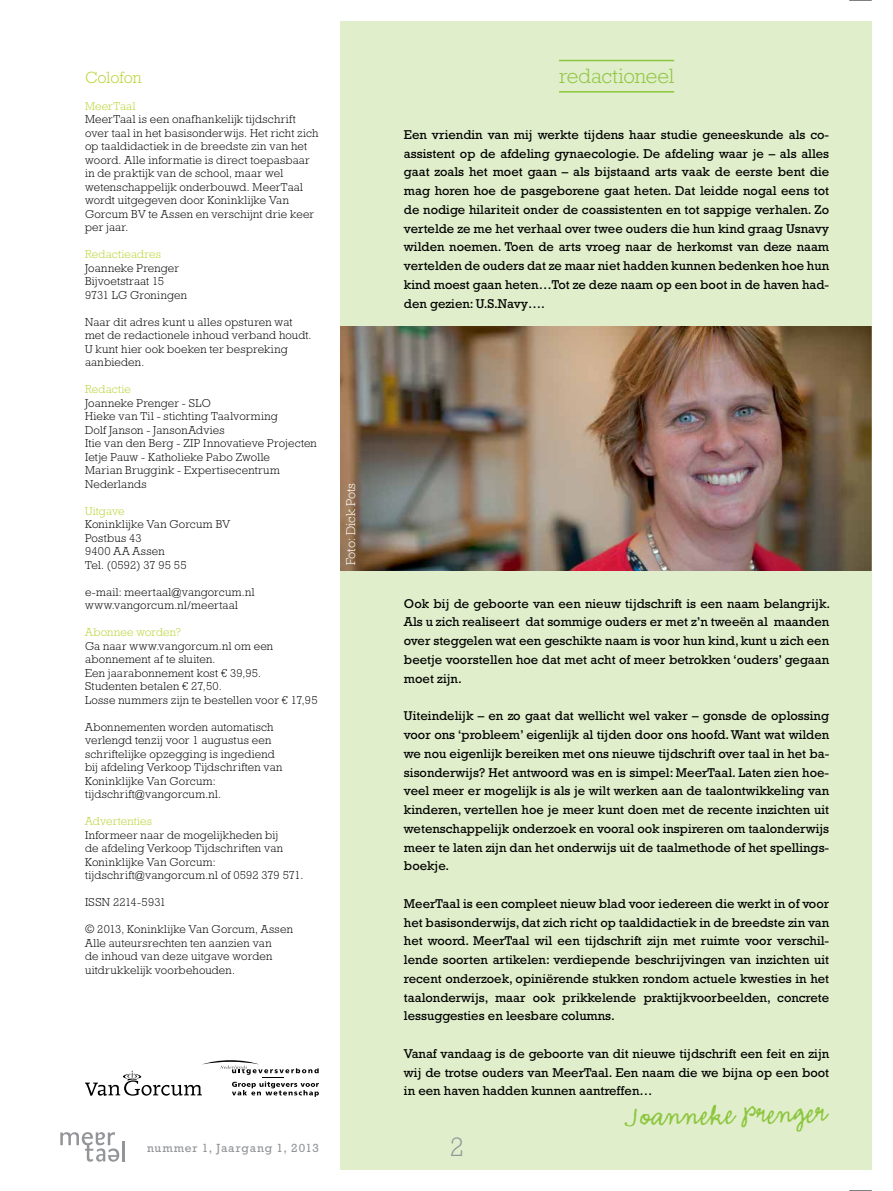
<style>
.page{position:relative;width:893px;height:1191px;background:#fff}
.page>*{position:absolute;margin:0;border:0;box-sizing:border-box;transform-origin:0 0}
.t1{font:30.75px "Emmascript MVB Std";color:#8dc63e}
.t2{font:300 27px "Rockwell Std";color:#939598}
.t3{font:300 21px "Rockwell Std";letter-spacing:-.005em;color:#8dc63e}
.t4{font:300 16.5px "Rockwell Std";color:#b7d432}
.t5{font:12.9px/18.8px "Rockwell Std";color:#000;text-align:justify}
.t6{font:300 12.9px "Rockwell Std";color:#fff}
.t7{font:12px "Rockwell Std";letter-spacing:.07em;color:#939598}
.t8{font:300 11.7px/13.5px "Rockwell Std";letter-spacing:.015em;color:#000}
.t9{font:300 11.7px "Rockwell Std";letter-spacing:.015em;color:#b7d432}
</style>
<div class="page">
<div style="left:340px;top:21px;width:532px;height:1148px;background:#e0eecb"></div>
<svg style="left:85px;top:1060px;width:234px;height:36px"></svg>
<hr style="left:122px;top:1141px;width:3px;height:20px;background:#939598">
<svg style="left:60px;top:1132px;width:59px;height:29px"></svg>
<img style="left:340px;top:326px;width:532px;height:244px">
<hr style="left:559px;top:60px;width:115px;height:1px;background:#8dc63e">
<hr style="left:559px;top:91px;width:115px;height:2px;background:#8dc63e">
<svg style="left:849px;top:0;width:23px;height:1px"></svg>
<svg style="left:849px;top:1190px;width:23px;height:1px"></svg>
<p class="t4" style="left:85px;top:68px;width:58px">Colofon</p>
<p class="t9" style="left:85px;top:99px;width:52px">MeerTaal</p>
<p class="t8" style="left:85px;top:112px;width:235px">MeerTaal is een onafhankelijk tijdschrift over taal in het basisonderwijs. Het richt zich op taaldidactiek in de breedste zin van het woord. Alle informatie is direct toepasbaar in de praktijk van de school, maar wel wetenschappelijk onderbouwd. MeerTaal wordt uitgegeven door Koninklijke Van Gorcum BV te Assen en verschijnt drie keer per jaar.</p>
<p class="t9" style="left:85px;top:247px;width:77px">Redactieadres</p>
<p class="t8" style="left:85px;top:261px;width:103px">Joanneke Prenger<br>Bijvoetstraat 15<br>9731 LG Groningen</p>
<p class="t8" style="left:85px;top:315px;width:228px">Naar dit adres kunt u alles opsturen wat met de redactionele inhoud verband houdt.<br>U kunt hier ook boeken ter bespreking aanbieden.</p>
<p class="t9" style="left:85px;top:382px;width:47px">Redactie</p>
<p class="t8" style="left:85px;top:396px;width:233px">Joanneke Prenger - SLO<br>Hieke van Til - stichting Taalvorming<br>Dolf Janson - JansonAdvies<br>Itie van den Berg - ZIP Innovatieve Projecten<br>Ietje Pauw - Katholieke Pabo Zwolle<br>Marian Bruggink - Expertisecentrum<br>Nederlands</p>
<p class="t9" style="left:85px;top:504px;width:41px">Uitgave</p>
<p class="t8" style="left:85px;top:517px;width:147px">Koninklijke Van Gorcum BV<br>Postbus 43<br>9400 AA Assen<br>Tel. (0592) 37 95 55</p>
<p class="t8" style="left:85px;top:585px;width:171px">e-mail: meertaal@vangorcum.nl www.vangorcum.nl/meertaal</p>
<p class="t9" style="left:85px;top:625px;width:97px">Abonnee worden?</p>
<p class="t8" style="left:85px;top:639px;width:234px">Ga naar www.vangorcum.nl om een abonnement af te sluiten.<br>Een jaarabonnement kost € 39,95.<br>Studenten betalen € 27,50.<br>Losse nummers zijn te bestellen voor € 17,95</p>
<p class="t8" style="left:85px;top:720px;width:199px">Abonnementen worden automatisch verlengd tenzij voor 1 augustus een schriftelijke opzegging is ingediend bij afdeling Verkoop Tijdschriften van Koninklijke Van Gorcum: tijdschrift@vangorcum.nl.</p>
<p class="t9" style="left:85px;top:814px;width:68px">Advertenties</p>
<p class="t8" style="left:85px;top:828px;width:220px">Informeer naar de mogelijkheden bij<br>de afdeling Verkoop Tijdschriften van Koninklijke Van Gorcum: tijdschrift@vangorcum.nl of 0592 379 571.</p>
<p class="t8" style="left:85px;top:895px;width:83px">ISSN 2214-5931</p>
<p class="t8" style="left:85px;top:922px;width:209px">© 2013, Koninklijke Van Gorcum, Assen Alle auteursrechten ten aanzien van<br>de inhoud van deze uitgave worden uitdrukkelijk voorbehouden.</p>
<p class="t6" style="left:344px;top:565px;width:83px;rotate:-90deg">Foto: Dick Pots</p>
<h3 class="t3" style="left:559px;top:64px;width:116px">redactioneel</h3>
<p class="t5" style="left:404px;top:125px;width:427px">Een vriendin van mij werkte tijdens haar studie geneeskunde als co&shy;assistent op de afdeling gynaecologie. De afdeling waar je – als alles gaat zoals het moet gaan – als bijstaand arts vaak de eerste bent die mag horen hoe de pasgeborene gaat heten. Dat leidde nogal eens tot de nodige hilariteit onder de coassistenten en tot sappige verhalen. Zo vertelde ze me het verhaal over twee ouders die hun kind graag Usnavy wilden noemen. Toen de arts vroeg naar de herkomst van deze naam vertelden de ouders dat ze maar niet hadden kunnen bedenken hoe hun kind moest gaan heten…Tot ze deze naam op een boot in de haven had&shy;den gezien: U.S.Navy….</p>
<p class="t5" style="left:404px;top:594px;width:428px">Ook bij de geboorte van een nieuw tijdschrift is een naam belangrijk.<br>Als u zich realiseert dat sommige ouders er met z’n tweeën al maanden over steggelen wat een geschikte naam is voor hun kind, kunt u zich een beetje voorstellen hoe dat met acht of meer betrokken ‘ouders’ gegaan moet zijn.</p>
<p class="t5" style="left:404px;top:706px;width:427px">Uiteindelijk – en zo gaat dat wellicht wel vaker – gonsde de oplossing voor ons ‘probleem’ eigenlijk al tijden door ons hoofd. Want wat wilden we nou eigenlijk bereiken met ons nieuwe tijdschrift over taal in het ba&shy;sisonderwijs? Het antwoord was en is simpel: MeerTaal. Laten zien hoe&shy;veel meer er mogelijk is als je wilt werken aan de taalontwikkeling van kinderen, vertellen hoe je meer kunt doen met de recente inzichten uit wetenschappelijk onderzoek en vooral ook inspireren om taalonderwijs meer te laten zijn dan het onderwijs uit de taalmethode of het spellings&shy;boekje.</p>
<p class="t5" style="left:404px;top:894px;width:427px">MeerTaal is een compleet nieuw blad voor iedereen die werkt in of voor het basisonderwijs, dat zich richt op taaldidactiek in de breedste zin van het woord. MeerTaal wil een tijdschrift zijn met ruimte voor verschil&shy;lende soorten artikelen: verdiepende beschrijvingen van inzichten uit recent onderzoek, opiniërende stukken rondom actuele kwesties in het taalonderwijs, maar ook prikkelende praktijkvoorbeelden, concrete lessuggesties en leesbare columns.</p>
<p class="t5" style="left:404px;top:1044px;width:427px">Vanaf vandaag is de geboorte van dit nieuwe tijdschrift een feit en zijn wij de trotse ouders van MeerTaal. Een naam die we bijna op een boot in een haven hadden kunnen aantreffen…</p>
<h1 class="t1" style="left:626px;top:1099px;width:202px;rotate:-1deg">Joanneke Prenger</h1>
<p class="t7" style="left:147px;top:1140px;width:173px">nummer 1, Jaargang 1, 2013</p>
<h2 class="t2" style="left:450px;top:1131px;width:16px">2</h2>
</div>
